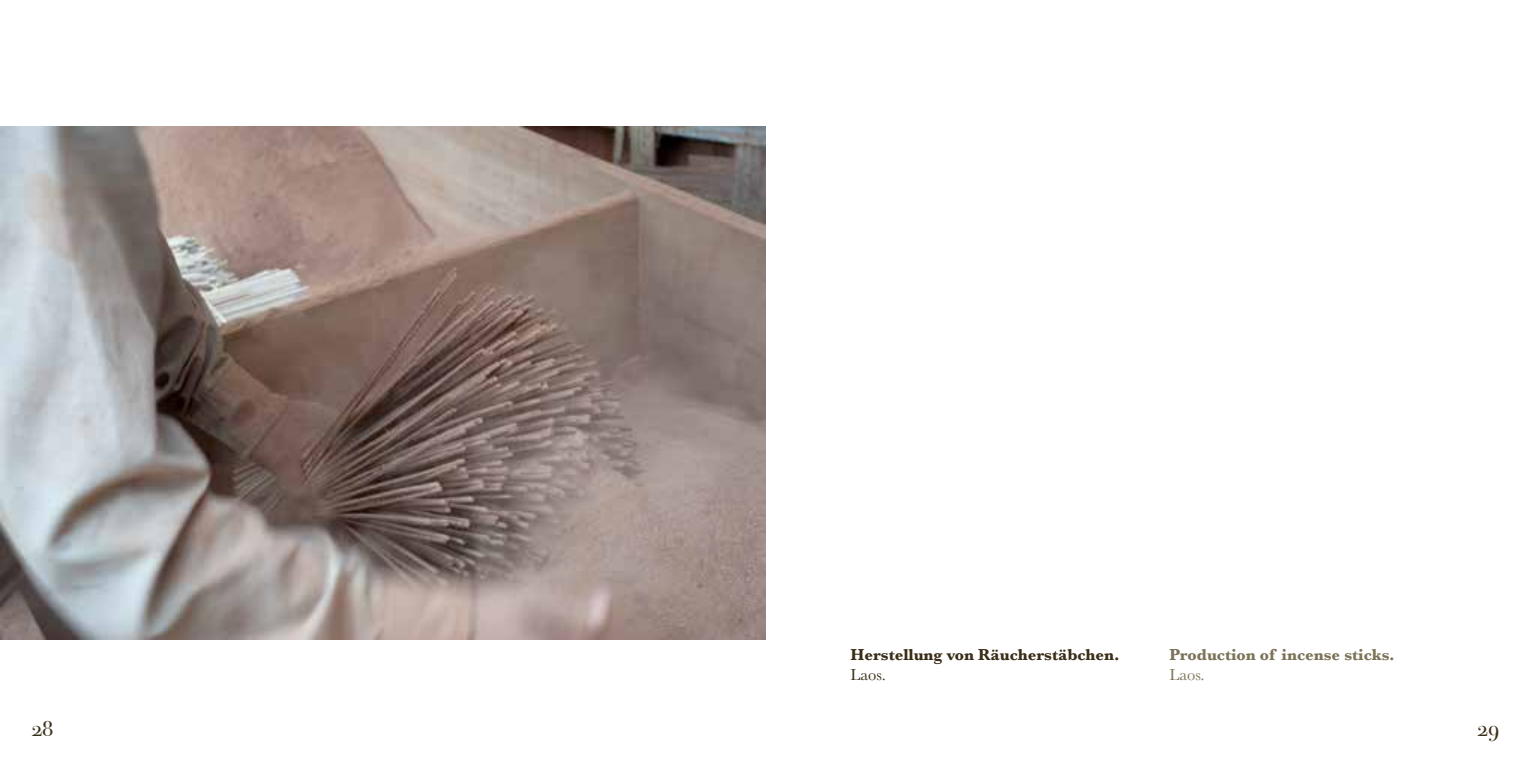
<style>
.page{position:relative;width:1531px;height:766px;background:#fff}
.page>*{position:absolute;margin:0;border:0;box-sizing:border-box;transform-origin:0 0}
.t1{font:22.5px "Bodoni Svty Two SCITCTT";color:#392d17}
.t2{font:700 16.5px "Baskerville";color:#392d17}
.t3{font:700 16.5px "Baskerville";color:#7b7257}
.t4{font:16.5px "Baskerville";color:#7b7257}
.t5{font:16.5px "Baskerville";color:#392d17}
</style>
<div class="page">
<img style="left:0;top:126px;width:765px;height:513px">
<p class="t2" style="left:850px;top:643px;width:271px">Herstellung von Räucherstäbchen.</p>
<p class="t5" style="left:850px;top:664px;width:37px">Laos.</p>
<p class="t3" style="left:1169px;top:643px;width:227px">Production of incense sticks.</p>
<p class="t4" style="left:1169px;top:664px;width:37px">Laos.</p>
<h1 class="t1" style="left:32px;top:714px;width:23px">28</h1>
<h1 class="t1" style="left:1477px;top:714px;width:23px">29</h1>
</div>
